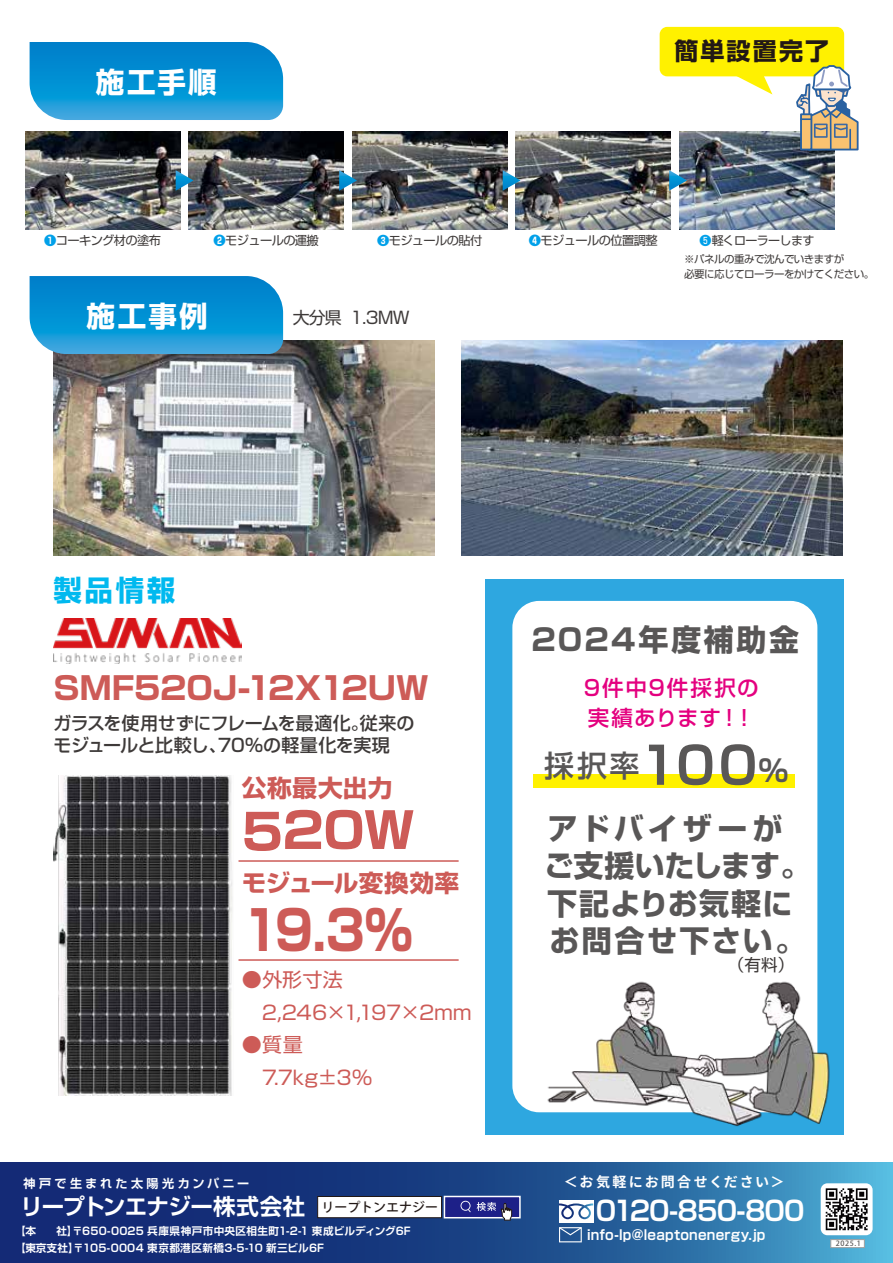
<style>
.page{position:relative;width:893px;height:1263px;background:#fff}
.page>*{position:absolute;margin:0;border:0;box-sizing:border-box;transform-origin:0 0}
.t1{font:700 54.45px "Shin Go Pr 5";color:#cd5b57;scale:.88 1}
.t2{font:700 49.2px "Shin Go Pr 5";color:#cd5b57}
.t3{font:700 31.5px "Shin Go Pr 5";letter-spacing:-.005em;color:#cd5b57}
.t4{font:700 30px/37.5px "Shin Go Pr 5";letter-spacing:.07em;color:#595757}
.t5{font:500 30px "Shin Go Pr 5";color:#595757}
.t6{font:700 28.5px "Shin Go Pr 5";letter-spacing:.085em;color:#fff}
.t7{font:700 28.5px "Shin Go Pr 5";color:#00b9ef}
.t8{font:700 27px "Shin Go Pr 5 De";letter-spacing:-.035em;color:#fff}
.t9{font:700 24px "Shin Go Pr 5";letter-spacing:.09em;color:#221815}
.t10{font:700 23.85px "Shin Go Pr 5";letter-spacing:-.01em;color:#cd5b57}
.t11{font:700 23.85px "Shin Go Pr 5";letter-spacing:.015em;color:#cd5b57}
.t12{font:700 22.5px "Shin Go Pr 5 De";letter-spacing:-.03em;color:#fff}
.t13{font:500 21.6px/29.7px "Shin Go Pr 5";letter-spacing:.07em;color:#e4007f}
.t14{font:19.5px/33.3px "Shin Go Pr 5";letter-spacing:-.005em;color:#cd5b57}
.t15{font:500 18px/22.5px "Shin Go Pr 5";letter-spacing:-.015em;color:#3e3a39}
.t16{font:16.8px "Shin Go Pr 5";letter-spacing:-.05em;color:#3e3a39}
.t17{font:16.5px "Shin Go Pr 5";color:#3e3a39}
.t18{font:700 14.1px "Gen Shin Gothic";letter-spacing:.15em;color:#fff}
.t19{font:700 13.65px "Shin Go Pr 5 De";letter-spacing:.02em;color:#fff}
.t20{font:500 12.9px "Koz Go Pr 6 N";color:#221815}
.t21{font:12.3px "Shin Go Pr 5";letter-spacing:-.05em;color:#3e3a39}
.t22{font:700 12.15px "Shin Go Pr 5 De";letter-spacing:.275em;color:#fff}
.t23{font:12px "Shin Go Pr 5";letter-spacing:-.05em;color:#3e3a39}
.t24{font:700 10.65px/17.1px "Shin Go Pr 5 De";letter-spacing:.02em;color:#fff}
.t25{font:10.5px/15px "Shin Go Pr 5";letter-spacing:-.05em;color:#3e3a39}
.t26{font:500 7.2px "Koz Go Pr 6 N";color:#595757}
.s1{font-weight:700;color:#00a0e9}
.s2{font-weight:500;color:#00a0e9}
.s3{font-family:"Acumin Pro"}
.s4{font-family:"Shin Go Pr 5 De";font-weight:700;font-size:51px}
.s5{font-family:"Shin Go Pr 5 De";font-weight:700}
</style>
<div class="page">
<svg style="left:0;top:1163px;width:893px;height:100px;background:#214e8e"></svg>
<div style="left:831px;top:1239px;width:33px;height:9px;background:#fff;border:1px solid #9fa0a0"></div>
<div style="left:821px;top:1183px;width:52px;height:52px;background:#fff;border-radius:7px"></div>
<svg style="left:826px;top:1188px;width:42px;height:42px"></svg>
<svg style="left:559px;top:1227px;width:23px;height:15px"></svg>
<div style="left:559px;top:1200px;width:34px;height:22px;background:#fff"></div>
<svg style="left:559px;top:1203px;width:34px;height:16px"></svg>
<div style="left:317px;top:1196px;width:125px;height:22px;background:#fff;border:1px solid #221815"></div>
<div style="left:444px;top:1196px;width:77px;height:22px;background:#1d2088;border:2px solid #fff"></div>
<svg style="left:460px;top:1201px;width:11px;height:11px"></svg>
<svg style="left:477px;top:1202px;width:35px;height:18px"></svg>
<svg style="left:30px;top:42px;width:253px;height:78px;background:#1395d5"></svg>
<img style="left:25px;top:131px;width:155px;height:99px">
<img style="left:189px;top:131px;width:155px;height:99px">
<img style="left:352px;top:131px;width:155px;height:99px">
<img style="left:516px;top:131px;width:155px;height:99px">
<svg style="left:176px;top:170px;width:17px;height:21px"></svg>
<svg style="left:339px;top:170px;width:18px;height:21px"></svg>
<svg style="left:503px;top:170px;width:17px;height:21px"></svg>
<img style="left:54px;top:340px;width:381px;height:215px">
<img style="left:462px;top:340px;width:381px;height:215px">
<svg style="left:30px;top:276px;width:253px;height:78px;background:#1394d4"></svg>
<img style="left:679px;top:131px;width:155px;height:99px">
<img style="left:54px;top:776px;width:179px;height:319px">
<img style="left:54px;top:618px;width:188px;height:46px">
<svg style="left:669px;top:170px;width:18px;height:21px"></svg>
<div style="left:660px;top:27px;width:184px;height:49px;background:#fff100;border-radius:8px"></div>
<svg style="left:729px;top:76px;width:43px;height:18px"></svg>
<div style="left:486px;top:579px;width:358px;height:555px;background:#2ea7e0"></div>
<div style="left:512px;top:601px;width:305px;height:511px;background:#fff;border-radius:27px"></div>
<hr style="left:238px;top:860px;width:221px;height:2px;background:#cd5b57">
<hr style="left:238px;top:959px;width:221px;height:2px;background:#cd5b57">
<img style="left:538px;top:960px;width:298px;height:175px">
<div style="left:534px;top:774px;width:261px;height:14px;background:#fff100"></div>
<svg style="left:795px;top:64px;width:64px;height:87px"></svg>
<h3 class="t6" style="left:96px;top:59px;width:122px">施工手順</h3>
<h3 class="t9" style="left:674px;top:31px;width:156px">簡単設置完了</h3>
<p class="t21" style="left:44px;top:230px;width:119px"><span class="s1">❶</span>コーキング材の塗布</p>
<p class="t21" style="left:213px;top:230px;width:107px"><span class="s1">❷</span>モジュールの運搬</p>
<p class="t23" style="left:377px;top:230px;width:107px"><span class="s1">❸</span>モジュールの貼付</p>
<p class="t21" style="left:529px;top:230px;width:130px"><span class="s1">❹</span>モジュールの位置調整</p>
<p class="t23" style="left:699px;top:230px;width:117px"><span class="s2">❺</span>軽くローラーします</p>
<h3 class="t6" style="left:87px;top:293px;width:123px">施工事例</h3>
<h3 class="t16" style="left:293px;top:304px;width:118px">大分県 1.3MW</h3>
<p class="t25" style="left:684px;top:250px;width:192px">※パネルの重みで沈んでいきますが<br>必要に応じてローラーをかけてください。</p>
<h3 class="t7" style="left:54px;top:568px;width:123px">製品情報</h3>
<h3 class="t3" style="left:54px;top:663px;width:376px">SMF520J-12X12UW</h3>
<h3 class="t15" style="left:54px;top:710px;width:362px">ガラスを使用せずにフレームを最適化。従来のモジュールと比較し、70％の軽量化を実現</h3>
<h3 class="t11" style="left:242px;top:769px;width:152px">公称最大出力</h3>
<h2 class="t2" style="left:242px;top:791px;width:174px">520W</h2>
<h3 class="t10" style="left:242px;top:864px;width:219px">モジュール変換効率</h3>
<h1 class="t1" style="left:242px;top:887px;width:196px">19.3％</h1>
<h3 class="t14" style="left:242px;top:961px;width:232px">●外形寸法　2<span class="s3">,</span>246×1<span class="s3">,</span>197×2mm</h3>
<h3 class="t14" style="left:242px;top:1026px;width:132px">●質量　7.7kg±3％</h3>
<h3 class="t4" style="left:531px;top:618px;width:269px">2024年度補助金</h3>
<h3 class="t13" style="left:584px;top:671px;width:177px">9件中9件採択の実績あります！！</h3>
<h3 class="t5" style="left:544px;top:740px;width:246px">採択率<span class="s4">100</span><span class="s5">％</span></h3>
<h3 class="t4" style="left:544px;top:807px;width:268px">アドバイザーがご支援いたします。下記よりお気軽にお問合せ下さい。</h3>
<h3 class="t17" style="left:728px;top:952px;width:68px">（有料）</h3>
<h3 class="t18" style="left:564px;top:1171px;width:222px">＜お気軽にお問合せください＞</h3>
<p class="t22" style="left:24px;top:1173px;width:227px">神戸で生まれた太陽光カンパニー</p>
<p class="t24" style="left:15px;top:1221px;width:23px">【本</p>
<h3 class="t12" style="left:21px;top:1188px;width:286px">リープトンエナジー株式会社</h3>
<p class="t20" style="left:321px;top:1199px;width:118px">リープトンエナジー</p>
<h3 class="t8" style="left:596px;top:1189px;width:210px">0120-850-800</h3>
<p class="t24" style="left:15px;top:1221px;width:397px;text-indent:41px">社】〒650-0025 兵庫県神戸市中央区相生町1-2-1 東成ビルディング6F【東京支社】〒105-0004 東京都港区新橋3-5-10 新三ビル6F</p>
<p class="t19" style="left:587px;top:1224px;width:180px">info-lp@leaptonenergy.jp</p>
<p class="t26" style="left:836px;top:1239px;width:26px">2025.1</p>
</div>
